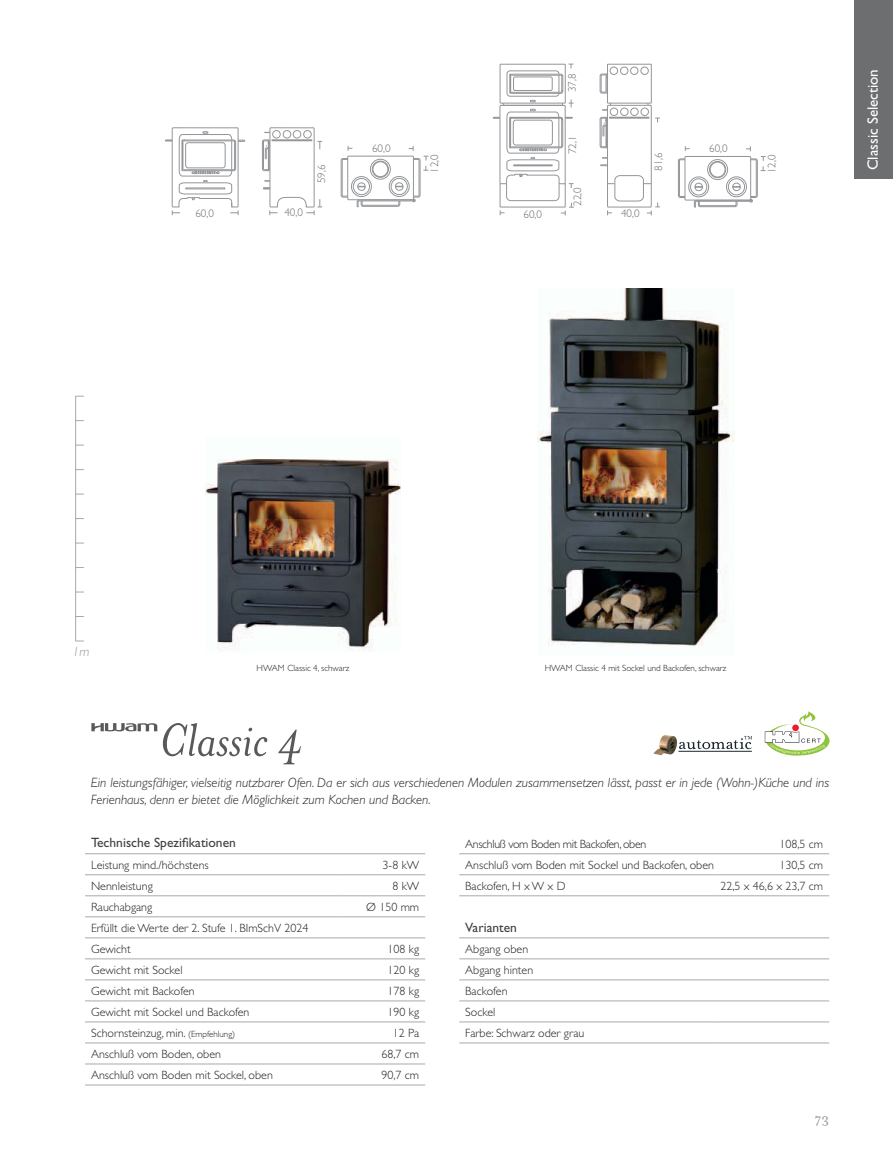
<style>
.page{position:relative;width:893px;height:1149px;background:#fff}
.page>*{position:absolute;margin:0;border:0;box-sizing:border-box;transform-origin:0 0}
.t1{font:italic 52.5px "Mrs Eaves OT";color:#58595b}
.t2{font:15px "Gill Sans";color:#fff}
.t3{font:15px "Mrs Eaves OT";color:#939598}
.t4{font:italic 300 13.5px/16.5px "Gill Sans";color:#231f20}
.t5{font:13.5px "Gill Sans";color:#404041}
.t6{font:italic 300 13.5px "Gill Sans";color:#939598}
.t7{font:300 12px/21px "Gill Sans";color:#231f20}
.t8{font:300 12px "Gill Sans";letter-spacing:-.03em;color:#231f20}
.t9{font:300 10.95px "Gill Sans";color:#6d6e70}
.t10{font:300 9px "Gill Sans";color:#231f20}
.s1{font-size:9px}
</style>
<div class="page">
<hr style="left:75px;top:396px;width:1px;height:245px;background:#a7a9ac">
<svg style="left:599px;top:73px;width:8px;height:21px"></svg>
<div style="left:610px;top:67px;width:8px;height:8px;border:1px solid #939598;border-radius:50%"></div>
<div style="left:620px;top:67px;width:8px;height:8px;border:1px solid #939598;border-radius:50%"></div>
<div style="left:630px;top:67px;width:8px;height:8px;border:1px solid #939598;border-radius:50%"></div>
<div style="left:641px;top:67px;width:8px;height:8px;border:1px solid #939598;border-radius:50%"></div>
<div style="left:500px;top:64px;width:65px;height:39px;border:1px solid #939598"></div>
<div style="left:607px;top:64px;width:45px;height:39px;border:1px solid #939598"></div>
<div style="left:507px;top:71px;width:52px;height:25px;border:1px solid #939598;border-radius:3px"></div>
<svg style="left:493px;top:74px;width:81px;height:141px"></svg>
<svg style="left:599px;top:103px;width:61px;height:112px"></svg>
<svg style="left:678px;top:146px;width:88px;height:62px"></svg>
<svg style="left:165px;top:127px;width:157px;height:88px"></svg>
<svg style="left:341px;top:146px;width:87px;height:61px"></svg>
<svg style="left:91px;top:723px;width:66px;height:8px"></svg>
<img style="left:537px;top:288px;width:197px;height:359px">
<img style="left:206px;top:459px;width:194px;height:192px">
<hr style="left:678px;top:750px;width:74px;height:1px;background:#1c272a">
<img style="left:653px;top:734px;width:25px;height:21px">
<svg style="left:679px;top:736px;width:73px;height:13px"></svg>
<svg style="left:765px;top:711px;width:64px;height:44px"></svg>
<div style="left:855px;top:0;width:38px;height:179px;background:#6d6e70"></div>
<hr style="left:85px;top:853px;width:255px;height:1px;background:#a7a9ac">
<hr style="left:85px;top:874px;width:255px;height:1px;background:#a7a9ac">
<hr style="left:85px;top:895px;width:255px;height:1px;background:#a7a9ac">
<hr style="left:85px;top:916px;width:255px;height:1px;background:#a7a9ac">
<hr style="left:85px;top:937px;width:255px;height:1px;background:#a7a9ac">
<hr style="left:85px;top:958px;width:255px;height:1px;background:#a7a9ac">
<hr style="left:340px;top:853px;width:85px;height:1px;background:#a7a9ac">
<hr style="left:340px;top:874px;width:85px;height:1px;background:#a7a9ac">
<hr style="left:340px;top:895px;width:85px;height:1px;background:#a7a9ac">
<hr style="left:340px;top:916px;width:85px;height:1px;background:#a7a9ac">
<hr style="left:340px;top:937px;width:85px;height:1px;background:#a7a9ac">
<hr style="left:340px;top:958px;width:85px;height:1px;background:#a7a9ac">
<hr style="left:85px;top:979px;width:340px;height:1px;background:#a7a9ac">
<hr style="left:85px;top:1000px;width:340px;height:1px;background:#a7a9ac">
<hr style="left:85px;top:1021px;width:340px;height:1px;background:#a7a9ac">
<hr style="left:85px;top:1042px;width:340px;height:1px;background:#a7a9ac">
<hr style="left:85px;top:1063px;width:340px;height:1px;background:#a7a9ac">
<hr style="left:85px;top:1084px;width:340px;height:1px;background:#a7a9ac">
<hr style="left:459px;top:937px;width:255px;height:1px;background:#a7a9ac">
<hr style="left:714px;top:979px;width:115px;height:1px;background:#a7a9ac">
<hr style="left:714px;top:1000px;width:115px;height:1px;background:#a7a9ac">
<hr style="left:459px;top:1021px;width:255px;height:1px;background:#a7a9ac">
<hr style="left:714px;top:1021px;width:115px;height:1px;background:#a7a9ac">
<hr style="left:459px;top:1042px;width:255px;height:1px;background:#a7a9ac">
<hr style="left:714px;top:1042px;width:115px;height:1px;background:#a7a9ac">
<hr style="left:459px;top:958px;width:255px;height:1px;background:#a7a9ac">
<hr style="left:459px;top:979px;width:255px;height:1px;background:#a7a9ac">
<hr style="left:459px;top:1000px;width:255px;height:1px;background:#a7a9ac">
<hr style="left:459px;top:853px;width:255px;height:1px;background:#a7a9ac">
<hr style="left:714px;top:853px;width:115px;height:1px;background:#a7a9ac">
<hr style="left:459px;top:874px;width:255px;height:1px;background:#a7a9ac">
<hr style="left:714px;top:874px;width:115px;height:1px;background:#a7a9ac">
<hr style="left:459px;top:895px;width:255px;height:1px;background:#a7a9ac">
<hr style="left:714px;top:895px;width:115px;height:1px;background:#a7a9ac">
<hr style="left:714px;top:937px;width:115px;height:1px;background:#a7a9ac">
<hr style="left:714px;top:958px;width:115px;height:1px;background:#a7a9ac">
<p class="t9" style="left:195px;top:209px;width:20px">60,0</p>
<p class="t9" style="left:284px;top:209px;width:20px">40,0</p>
<p class="t9" style="left:318px;top:183px;width:20px;rotate:-90deg">59,6</p>
<p class="t9" style="left:372px;top:144px;width:20px">60,0</p>
<p class="t9" style="left:431px;top:173px;width:20px;rotate:-90deg">12,0</p>
<p class="t9" style="left:523px;top:210px;width:20px">60,0</p>
<p class="t9" style="left:568px;top:92px;width:20px;rotate:-90deg">37,8</p>
<p class="t9" style="left:569px;top:154px;width:20px;rotate:-90deg">72,1</p>
<p class="t9" style="left:574px;top:205px;width:20px;rotate:-90deg">22,0</p>
<p class="t9" style="left:709px;top:144px;width:20px">60,0</p>
<p class="t9" style="left:655px;top:171px;width:20px;rotate:-90deg">81,6</p>
<p class="t9" style="left:768px;top:173px;width:20px;rotate:-90deg">12,0</p>
<p class="t9" style="left:621px;top:210px;width:20px">40,0</p>
<p class="t2" style="left:867px;top:170px;width:103px;rotate:-90deg">Classic Selection</p>
<p class="t6" style="left:72px;top:646px;width:19px">1m</p>
<p class="t10" style="left:257px;top:664px;width:94px">HWAM Classic 4, schwarz</p>
<p class="t10" style="left:545px;top:664px;width:183px">HWAM Classic 4 mit Sockel und Backofen, schwarz</p>
<h1 class="t1" style="left:159px;top:722px;width:146px">Classic 4</h1>
<p class="t4" style="left:91px;top:775px;width:740px">Ein leistungsfähiger, vielseitig nutzbarer Ofen. Da er sich aus verschiedenen Modulen zusammensetzen lässt, passt er in jede (Wohn-)Küche und ins<br>Ferienhaus, denn er bietet die Möglichkeit zum Kochen und Backen.</p>
<p class="t5" style="left:91px;top:837px;width:146px">Technische Spezifikationen</p>
<p class="t7" style="left:91px;top:855px;width:119px">Leistung mind./höchstens</p>
<p class="t7" style="left:383px;top:855px;width:38px">3-8 kW</p>
<p class="t7" style="left:91px;top:876px;width:63px">Nennleistung</p>
<p class="t7" style="left:392px;top:876px;width:28px">8 kW</p>
<p class="t7" style="left:91px;top:897px;width:63px">Rauchabgang</p>
<p class="t7" style="left:366px;top:897px;width:55px">Ø 150 mm</p>
<p class="t7" style="left:91px;top:918px;width:219px">Erfüllt die Werte der 2. Stufe 1. BImSchV 2024<br>Gewicht</p>
<p class="t7" style="left:388px;top:939px;width:33px">108 kg</p>
<p class="t7" style="left:91px;top:960px;width:93px">Gewicht mit Sockel</p>
<p class="t7" style="left:388px;top:960px;width:33px">120 kg</p>
<p class="t7" style="left:91px;top:981px;width:105px">Gewicht mit Backofen</p>
<p class="t7" style="left:388px;top:981px;width:33px">178 kg</p>
<p class="t7" style="left:91px;top:1002px;width:160px">Gewicht mit Sockel und Backofen</p>
<p class="t7" style="left:388px;top:1002px;width:33px">190 kg</p>
<p class="t7" style="left:91px;top:1023px;width:146px">Schornsteinzug, min. <span class="s1">(Empfehlung)</span></p>
<p class="t7" style="left:393px;top:1023px;width:28px">12 Pa</p>
<p class="t7" style="left:91px;top:1044px;width:131px">Anschluß vom Boden, oben</p>
<p class="t7" style="left:381px;top:1044px;width:39px">68,7 cm</p>
<p class="t7" style="left:91px;top:1065px;width:183px">Anschluß vom Boden mit Sockel, oben</p>
<p class="t7" style="left:381px;top:1065px;width:39px">90,7 cm</p>
<p class="t8" style="left:465px;top:839px;width:183px">Anschluß vom Boden mit Backofen, oben</p>
<p class="t7" style="left:779px;top:834px;width:45px">108,5 cm</p>
<p class="t7" style="left:465px;top:855px;width:250px">Anschluß vom Boden mit Sockel und Backofen, oben</p>
<p class="t7" style="left:779px;top:855px;width:45px">130,5 cm</p>
<p class="t7" style="left:465px;top:876px;width:102px">Backofen, H x W x D</p>
<p class="t7" style="left:720px;top:876px;width:104px">22,5 x 46,6 x 23,7 cm</p>
<p class="t5" style="left:465px;top:922px;width:53px">Varianten</p>
<p class="t7" style="left:465px;top:939px;width:121px">Abgang oben<br>Abgang hinten<br>Backofen<br>Sockel<br>Farbe: Schwarz oder grau</p>
<p class="t3" style="left:814px;top:1110px;width:16px">73</p>
</div>
